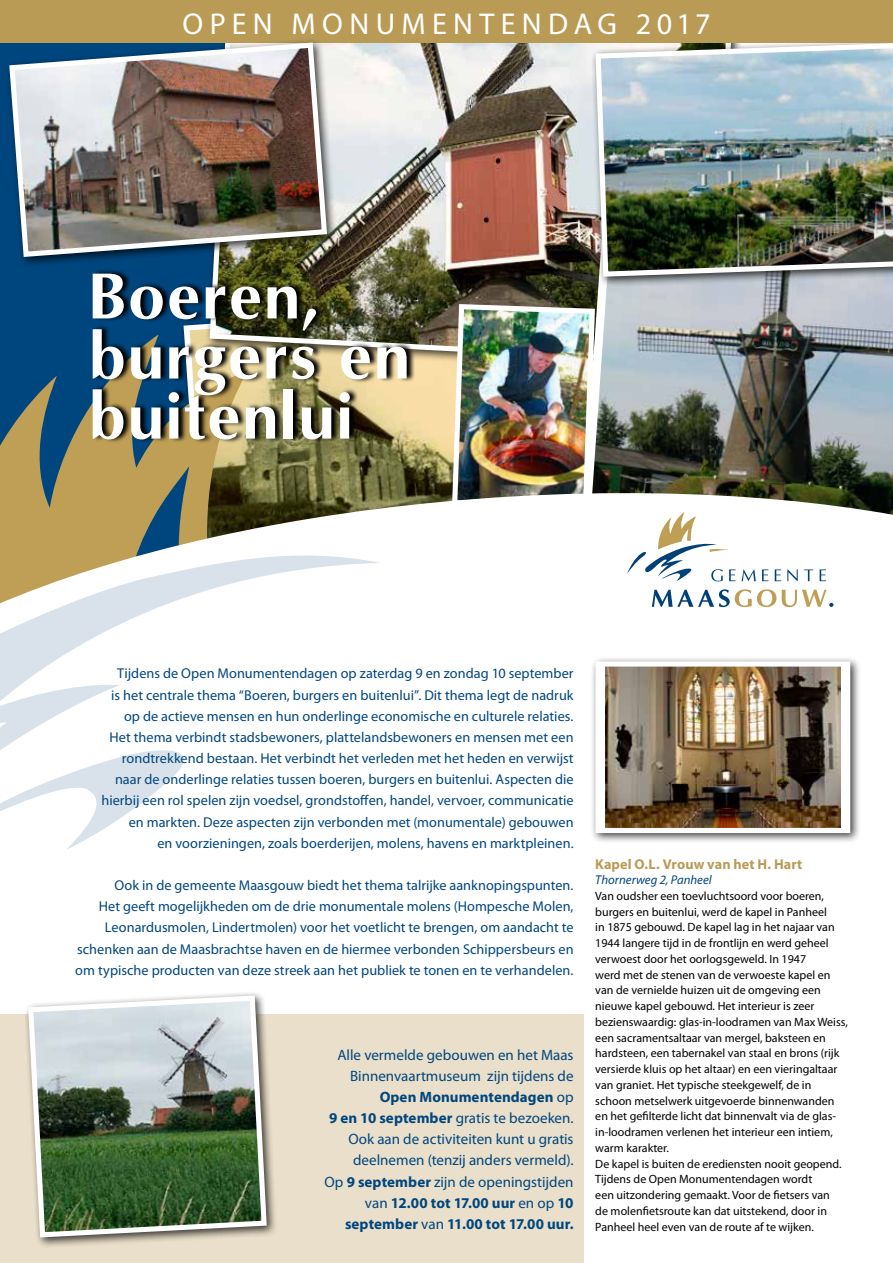
<style>
.page{position:relative;width:893px;height:1263px;background:#fff}
.page>*{position:absolute;margin:0;border:0;box-sizing:border-box;transform-origin:0 0}
.t1{font:700 61.65px/60.2px "Omni";letter-spacing:.025em;color:#fff}
.t2{font:30.15px "Myriad Pro";letter-spacing:.205em;color:#fff}
.t3{font:15px/21.1px "Myriad Pro";color:#00467e;text-align:right}
.t4{font:14.25px/21.1px "Myriad Pro";letter-spacing:.005em;color:#00467e;text-align:right}
.t5{font:700 14.25px "Myriad Pro";letter-spacing:.005em;color:#b99b56}
.t6{font:italic 12.75px "Myriad Pro";letter-spacing:.005em;color:#00467e}
.t7{font:12px/15.8px "Myriad Pro";color:#000}
.s1{font-weight:700}
</style>
<div class="page">
<div style="left:0;top:1014px;width:583px;height:249px;background:#eadfca"></div>
<div style="left:0;top:0;width:234px;height:621px;background:#00467e"></div>
<svg style="left:248px;top:376px;width:201px;height:94px;background:#a29965"></svg>
<img style="left:211px;top:43px;width:380px;height:325px">
<img style="left:580px;top:230px;width:313px;height:240px">
<div style="left:591px;top:35px;width:302px;height:252px;background:#000;opacity:.75"></div>
<img style="left:593px;top:43px;width:300px;height:236px">
<img style="left:449px;top:301px;width:149px;height:169px">
<div style="left:0;top:0;width:893px;height:43px;background:#b99b56"></div>
<svg style="left:0;top:376px;width:248px;height:94px;fill:#be9f55"></svg>
<div style="left:5px;top:38px;width:333px;height:230px;background:#000;opacity:.75"></div>
<img style="left:7px;top:40px;width:323px;height:220px">
<svg style="left:0;top:470px;width:893px;height:138px"></svg>
<img style="left:93px;top:269px;width:322px;height:175px">
<svg style="left:627px;top:512px;width:108px;height:69px"></svg>
<svg style="left:742px;top:569px;width:14px;height:12px"></svg>
<svg style="left:762px;top:569px;width:6px;height:12px"></svg>
<svg style="left:775px;top:569px;width:6px;height:12px"></svg>
<svg style="left:787px;top:569px;width:11px;height:12px"></svg>
<svg style="left:804px;top:569px;width:9px;height:12px"></svg>
<svg style="left:820px;top:569px;width:6px;height:12px"></svg>
<svg style="left:652px;top:589px;width:124px;height:18px"></svg>
<svg style="left:782px;top:590px;width:51px;height:17px"></svg>
<div style="left:590px;top:656px;width:271px;height:188px;background:#000;opacity:.75"></div>
<div style="left:598px;top:664px;width:250px;height:166px;background:#fff"></div>
<img style="left:605px;top:667px;width:235px;height:160px">
<div style="left:595px;top:661px;width:255px;height:172px;border:5px solid #fff"></div>
<svg style="left:0;top:634px;width:119px;height:111px"></svg>
<svg style="left:0;top:745px;width:184px;height:104px"></svg>
<svg style="left:0;top:527px;width:471px;height:107px"></svg>
<div style="left:23px;top:991px;width:255px;height:257px;background:#000;opacity:.75"></div>
<img style="left:25px;top:993px;width:244px;height:247px">
<h2 class="t2" style="left:182px;top:5px;width:530px">OPEN MONUMENTENDAG 2017</h2>
<h1 class="t1" style="left:89px;top:266px;width:322px">Boeren, burgers en buitenlui</h1>
<p class="t4" style="left:101px;top:663px;width:474px">Tijdens de Open Monumentendagen op zaterdag 9 en zondag 10 september<br>is het centrale thema “Boeren, burgers en buitenlui”. Dit thema legt de nadruk op de actieve mensen en hun onderlinge economische en culturele relaties.<br>Het thema verbindt stadsbewoners, plattelandsbewoners en mensen met een rondtrekkend bestaan. Het verbindt het verleden met het heden en verwijst naar de onderlinge relaties tussen boeren, burgers en buitenlui. Aspecten die hierbij een rol spelen zijn voedsel, grondstoffen, handel, vervoer, communicatie en markten. Deze aspecten zijn verbonden met (monumentale) gebouwen<br>en voorzieningen, zoals boerderijen, molens, havens en marktpleinen.</p>
<p class="t4" style="left:75px;top:874px;width:500px">Ook in de gemeente Maasgouw biedt het thema talrijke aanknopingspunten.<br>Het geeft mogelijkheden om de drie monumentale molens (Hompesche Molen, Leonardusmolen, Lindertmolen) voor het voetlicht te brengen, om aandacht te schenken aan de Maasbrachtse haven en de hiermee verbonden Schippersbeurs en om typische producten van deze streek aan het publiek te tonen en te verhandelen.</p>
<p class="t3" style="left:324px;top:1044px;width:251px">Alle vermelde gebouwen en het Maas Binnenvaartmuseum zijn tijdens de <span class="s1">Open Monumentendagen</span> op<br><span class="s1">9 en 10 september</span> gratis te bezoeken.<br>Ook aan de activiteiten kunt u gratis deelnemen (tenzij anders vermeld).<br>Op <span class="s1">9 september</span> zijn de openingstijden van <span class="s1">12.00 tot 17.00 uur</span> en op <span class="s1">10 september</span> van <span class="s1">11.00 tot 17.00 uur.</span></p>
<p class="t5" style="left:595px;top:855px;width:209px">Kapel O.L. Vrouw van het H. Hart</p>
<p class="t6" style="left:595px;top:872px;width:118px">Thornerweg 2, Panheel</p>
<p class="t7" style="left:595px;top:888px;width:254px">Van oudsher een toevluchtsoord voor boeren, burgers en buitenlui, werd de kapel in Panheel<br>in 1875 gebouwd. De kapel lag in het najaar van 1944 langere tijd in de frontlijn en werd geheel verwoest door het oorlogsgeweld. In 1947<br>werd met de stenen van de verwoeste kapel en van de vernielde huizen uit de omgeving een nieuwe kapel gebouwd. Het interieur is zeer bezienswaardig: glas-in-loodramen van Max Weiss, een sacramentsaltaar van mergel, baksteen en hardsteen, een tabernakel van staal en brons (rijk versierde kluis op het altaar) en een vieringaltaar van graniet. Het typische steekgewelf, de in schoon metselwerk uitgevoerde binnenwanden en het gefilterde licht dat binnenvalt via de glas&shy;in-loodramen verlenen het interieur een intiem, warm karakter.<br>De kapel is buiten de erediensten nooit geopend.<br>Tijdens de Open Monumentendagen wordt<br>een uitzondering gemaakt. Voor de fietsers van<br>de molenfietsroute kan dat uitstekend, door in Panheel heel even van de route af te wijken.</p>
</div>
